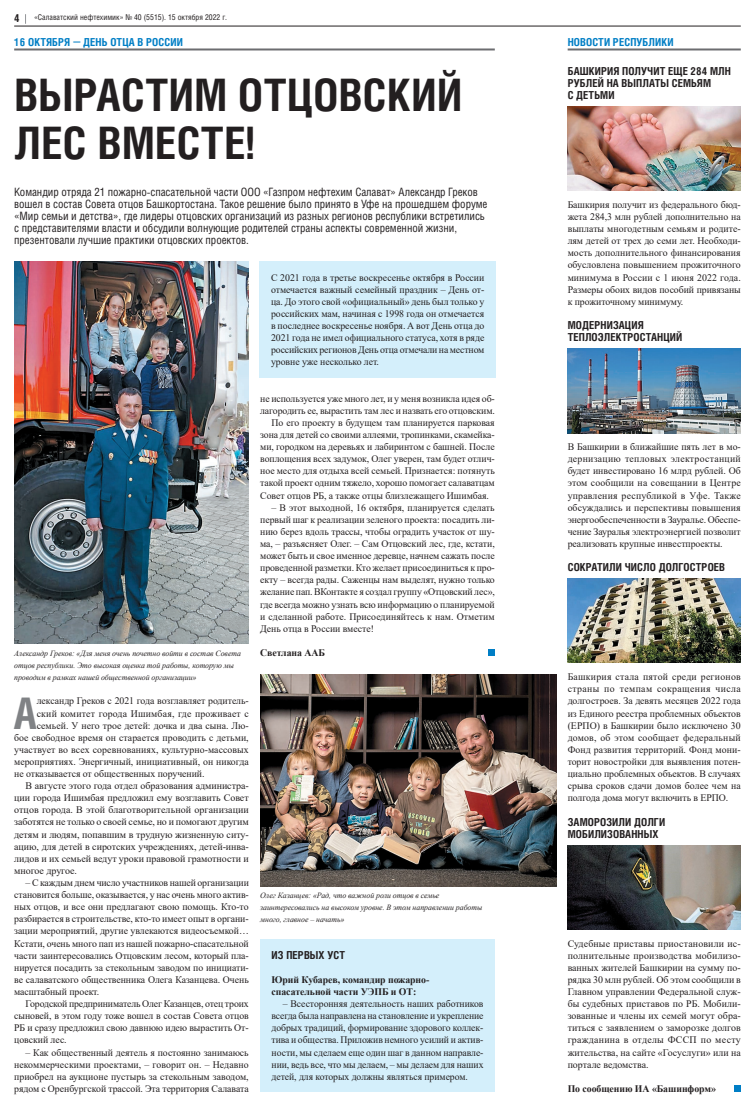
<style>
.page{position:relative;width:755px;height:1106px;background:#fff}
.page>*{position:absolute;margin:0;border:0;box-sizing:border-box;transform-origin:0 0}
.t1{font:700 44.8px/48.4px "Helios Cond";letter-spacing:.01em;color:#231f20}
.t2{font:700 43.5px "Helios Cond";color:#808285}
.t3{font:11.5px/12.1px "Helios Cond";letter-spacing:-.005em;color:#231f20}
.t4{font:700 11px/12.1px "Helios Cond";letter-spacing:.01em;color:#231f20}
.t5{font:700 11px "Helios Cond";letter-spacing:.01em;color:#007ec5}
.t6{font:10px/12.1px "Times New Roman";letter-spacing:-.005em;color:#231f20;text-align:justify}
.t7{font:700 10px/12.1px "Times New Roman";letter-spacing:-.005em;color:#231f20}
.t8{font:10px "Times New Roman";letter-spacing:.015em;color:#231f20}
.t9{font:italic 8px/12.1px "Times New Roman";letter-spacing:-.005em;color:#231f20}
.t10{font:8px "Helios Cond";color:#231f20}
</style>
<div class="page">
<div style="left:259px;top:261px;width:236px;height:117px;background:#d4effb"></div>
<div style="left:260px;top:939px;width:234px;height:152px;background:#d4effb"></div>
<hr style="left:14px;top:26px;width:726px;height:1px;background:#231f20">
<hr style="left:14px;top:48px;width:480px;height:2px;background:#6c6d70">
<hr style="left:567px;top:48px;width:173px;height:2px;background:#6c6d70">
<img style="left:14px;top:261px;width:235px;height:383px">
<img style="left:260px;top:675px;width:296px;height:211px">
<img style="left:567px;top:106px;width:173px;height:84px">
<img style="left:567px;top:349px;width:173px;height:84px">
<img style="left:567px;top:578px;width:173px;height:84px">
<img style="left:567px;top:845px;width:173px;height:84px">
<div style="left:733px;top:1085px;width:7px;height:6px;background:#007ec5"></div>
<div style="left:487px;top:649px;width:7px;height:7px;background:#007ec5"></div>
<p class="t4" style="left:14px;top:12px;width:7px">4</p>
<p class="t10" style="left:34px;top:12px;width:194px">«Салаватский нефтехимик» № 40 (5515). 15 октября 2022 г.</p>
<p class="t5" style="left:14px;top:35px;width:170px">16 ОКТЯБРЯ — ДЕНЬ ОТЦА В РОССИИ</p>
<h1 class="t1" style="left:14px;top:70px;width:449px">ВЫРАСТИМ ОТЦОВСКИЙ<br>ЛЕС ВМЕСТЕ!</h1>
<p class="t3" style="left:14px;top:186px;width:474px">Командир отряда 21 пожарно-спасательной части ООО «Газпром нефтехим Салават» Александр Греков вошел в состав Совета отцов Башкортостана. Такое решение было принято в Уфе на прошедшем форуме «Мир семьи и детства», где лидеры отцовских организаций из разных регионов республики встретились с представителями власти и обсудили волнующие родителей страны аспекты современной жизни, презентовали лучшие практики отцовских проектов.</p>
<p class="t9" style="left:14px;top:647px;width:228px">Александр Греков: «Для меня очень почетно войти в состав Совета отцов республики. Это высокая оценка той работы, которую мы проводим в рамках нашей общественной организации»</p>
<h2 class="t2" style="left:14px;top:683px;width:24px">А</h2>
<p class="t6" style="left:37px;top:694px;width:213px">лександр Греков с 2021 года возглавляет родитель-</p>
<p class="t8" style="left:37px;top:706px;width:213px">ский комитет города Ишимбая, где проживает с</p>
<p class="t6" style="left:37px;top:719px;width:213px">семьей. У него трое детей: дочка и два сына. Лю-</p>
<p class="t6" style="left:14px;top:731px;width:236px">бое свободное время он старается проводить с детьми,</p>
<p class="t6" style="left:14px;top:743px;width:236px">участвует во всех соревнованиях, культурно-массовых</p>
<p class="t6" style="left:14px;top:755px;width:236px">мероприятиях. Энергичный, инициативный, он никогда</p>
<p class="t6" style="left:14px;top:767px;width:192px">не отказывается от общественных поручений.</p>
<p class="t6" style="left:26px;top:779px;width:225px">В августе этого года отдел образования администра-</p>
<p class="t6" style="left:14px;top:791px;width:236px">ции города Ишимбая предложил ему возглавить Совет</p>
<p class="t6" style="left:14px;top:803px;width:236px">отцов города. В этой благотворительной организации</p>
<p class="t6" style="left:14px;top:815px;width:236px">заботятся не только о своей семье, но и помогают другим</p>
<p class="t6" style="left:14px;top:828px;width:236px">детям и людям, попавшим в трудную жизненную ситу-</p>
<p class="t6" style="left:14px;top:840px;width:236px">ацию, для детей в сиротских учреждениях, детей-инва-</p>
<p class="t6" style="left:14px;top:852px;width:236px">лидов и их семьей ведут уроки правовой грамотности и</p>
<p class="t6" style="left:14px;top:864px;width:64px">многое другое.</p>
<p class="t6" style="left:14px;top:876px;width:236px;text-indent:11px">– С каждым днем число участников нашей организации становится больше, оказывается, у нас очень много актив&shy;ных отцов, и все они предлагают свою помощь. Кто-то разбирается в строительстве, кто-то имеет опыт в органи&shy;зации мероприятий, другие увлекаются видеосъемкой… Кстати, очень много пап из нашей пожарно-спасательной части заинтересовались Отцовским лесом, который пла&shy;нируется посадить за стекольным заводом по инициати&shy;ве салаватского общественника Олега Казанцева. Очень масштабный проект.</p>
<p class="t6" style="left:14px;top:997px;width:236px;text-indent:11px">Городской предприниматель Олег Казанцев, отец троих сыновей, в этом году тоже вошел в состав Совета отцов РБ и сразу предложил свою давнюю идею вырастить От&shy;цовский лес.</p>
<p class="t6" style="left:14px;top:1045px;width:236px;text-indent:11px">– Как общественный деятель я постоянно занимаюсь некоммерческими проектами, – говорит он. – Недавно приобрел на аукционе пустырь за стекольным заводом, рядом с Оренбургской трассой. Эта территория Салавата</p>
<p class="t6" style="left:271px;top:271px;width:215px">C 2021 года в третье воскресенье октября в России отмечается важный семейный праздник – День от&shy;ца. До этого свой «официальный» день был только у российских мам, начиная с 1998 года он отмечается в последнее воскресенье ноября. А вот День отца до 2021 года не имел официального статуса, хотя в ряде российских регионов День отца отмечали на местном уровне уже несколько лет.</p>
<p class="t6" style="left:260px;top:392px;width:236px">не используется уже много лет, и у меня возникла идея об-</p>
<p class="t6" style="left:260px;top:404px;width:236px">лагородить ее, вырастить там лес и назвать его отцовским.</p>
<p class="t6" style="left:271px;top:416px;width:224px">По его проекту в будущем там планируется парковая</p>
<p class="t6" style="left:260px;top:428px;width:236px">зона для детей со своими аллеями, тропинками, скамейка-</p>
<p class="t6" style="left:260px;top:440px;width:236px">ми, городком на деревьях и лабиринтом с башней. После</p>
<p class="t6" style="left:260px;top:452px;width:236px">воплощения всех задумок, Олег уверен, там будет отлич-</p>
<p class="t6" style="left:260px;top:464px;width:236px">ное место для отдыха всей семьей. Признается: потянуть</p>
<p class="t6" style="left:260px;top:477px;width:236px">такой проект одним тяжело, хорошо помогает салаватцам</p>
<p class="t6" style="left:260px;top:489px;width:230px">Совет отцов РБ, а также отцы близлежащего Ишимбая.</p>
<p class="t6" style="left:260px;top:501px;width:236px;text-indent:11px">– В этот выходной, 16 октября, планируется сделать первый шаг к реализации зеленого проекта: посадить ли&shy;нию берез вдоль трассы, чтобы оградить участок от шу&shy;ма, – разъясняет Олег. – Сам Отцовский лес, где, кстати, может быть и свое именное деревце, начнем сажать после проведенной разметки. Кто желает присоединиться к про&shy;екту – всегда рады. Саженцы нам выделят, нужно только желание пап. ВКонтакте я создал группу «Отцовский лес», где всегда можно узнать всю информацию о планируемой и сделанной работе. Присоединяйтесь к нам. Отметим День отца в России вместе!</p>
<p class="t7" style="left:260px;top:646px;width:66px">Светлана ААБ</p>
<p class="t9" style="left:260px;top:889px;width:223px">Олег Казанцев: «Рад, что важной роли отцов в семье заинтересовались на высоком уровне. В этом направлении работы много, главное – начать»</p>
<p class="t4" style="left:271px;top:948px;width:75px">ИЗ ПЕРВЫХ УСТ</p>
<p class="t7" style="left:271px;top:973px;width:159px">Юрий Кубарев, командир пожарно&shy;спасательной части УЭПБ и ОТ:</p>
<p class="t6" style="left:271px;top:997px;width:213px;text-indent:11px">– Всесторонняя деятельность наших работников всегда была направлена на становление и укрепление добрых традиций, формирование здорового коллек&shy;тива и общества. Приложив немного усилий и актив&shy;ности, мы сделаем еще один шаг в данном направле&shy;нии, ведь все, что мы делаем, – мы делаем для наших детей, для которых должны являться примером.</p>
<p class="t5" style="left:567px;top:35px;width:107px">НОВОСТИ РЕСПУБЛИКИ</p>
<p class="t4" style="left:567px;top:65px;width:165px">БАШКИРИЯ ПОЛУЧИТ ЕЩЕ 284 МЛН<br>РУБЛЕЙ НА ВЫПЛАТЫ СЕМЬЯМ<br>С ДЕТЬМИ</p>
<p class="t6" style="left:567px;top:198px;width:174px">Башкирия получит из федерального бюд&shy;жета 284,3 млн рублей дополнительно на выплаты многодетным семьям и родите&shy;лям детей от трех до семи лет. Необходи&shy;мость дополнительного финансирования обусловлена повышением прожиточного минимума в России с 1 июня 2022 года.<br>Размеры обоих видов пособий привязаны к прожиточному минимуму.</p>
<p class="t4" style="left:567px;top:319px;width:116px">МОДЕРНИЗАЦИЯ<br>ТЕПЛОЭЛЕКТРОСТАНЦИЙ</p>
<p class="t6" style="left:567px;top:440px;width:174px">В Башкирии в ближайшие пять лет в мо&shy;дернизацию тепловых электростанций будет инвестировано 16 млрд рублей. Об этом сообщили на совещании в Центре управления республикой в Уфе. Также обсуждались и перспективы повышения энергообеспеченности в Зауралье. Обеспе&shy;чение Зауралья электроэнергией позволит реализовать крупные инвестпроекты.</p>
<p class="t4" style="left:567px;top:561px;width:159px">СОКРАТИЛИ ЧИСЛО ДОЛГОСТРОЕВ</p>
<p class="t6" style="left:567px;top:670px;width:174px">Башкирия стала пятой среди регионов страны по темпам сокращения числа долгостроев. За девять месяцев 2022 года из Единого реестра проблемных объектов (ЕРПО) в Башкирии было исключено 30 домов, об этом сообщает федеральный Фонд развития территорий. Фонд мони&shy;торит новостройки для выявления потен&shy;циально проблемных объектов. В случаях срыва сроков сдачи домов более чем на полгода дома могут включить в ЕРПО.</p>
<p class="t4" style="left:567px;top:815px;width:99px">ЗАМОРОЗИЛИ ДОЛГИ<br>МОБИЛИЗОВАННЫХ</p>
<p class="t6" style="left:567px;top:936px;width:174px">Судебные приставы приостановили ис&shy;полнительные производства мобилизо&shy;ванных жителей Башкирии на сумму по&shy;рядка 30 млн рублей. Об этом сообщили в Главном управлении Федеральной служ&shy;бы судебных приставов по РБ. Мобили&shy;зованные и члены их семей могут обра&shy;титься с заявлением о заморозке долгов гражданина в отделы ФССП по месту жительства, на сайте «Госуслуги» или на портале ведомства.</p>
<p class="t7" style="left:567px;top:1082px;width:150px">По сообщению ИА «Башинформ»</p>
</div>
